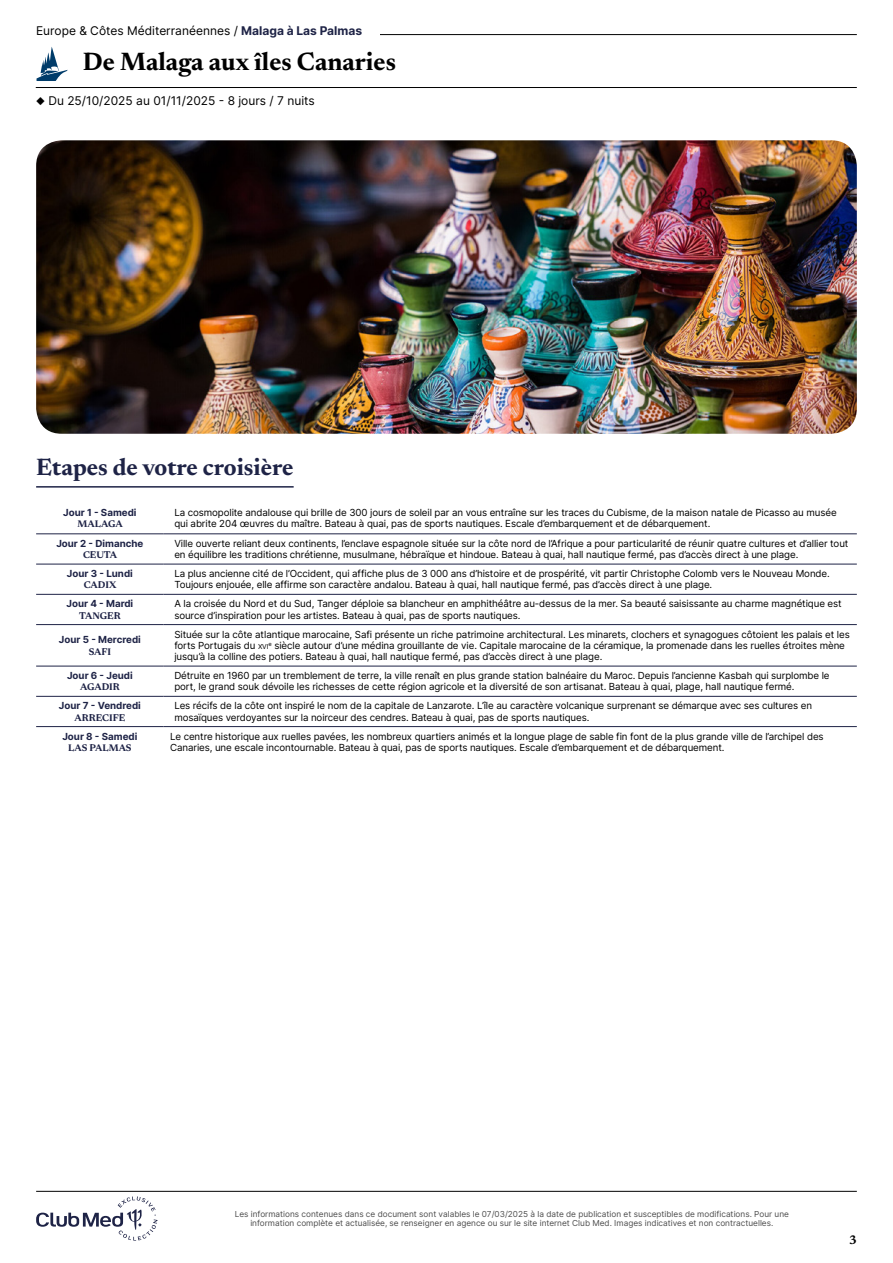
<style>
.page{position:relative;width:893px;height:1263px;background:#fff}
.page>*{position:absolute;margin:0;border:0;box-sizing:border-box;transform-origin:0 0}
.t1{font:700 25.5px "Newsreader 24 pt";color:#000}
.t2{font:700 24px "Newsreader 24 pt";color:#1e2346}
.t3{font:700 12.6px "Newsreader 24 pt";color:#000}
.t4{font:12px "Inter";color:#000}
.t5{font:9.75px/11.2px "Inter";letter-spacing:-.01em;color:#000}
.t6{font:700 9.75px "Inter";color:#1e2346}
.t7{font:700 9.75px "Newsreader 24 pt";color:#1e2346}
.t8{font:8.25px/9px "Inter";color:#4d4d4d;text-align:center}
.s1{font-weight:700;color:#1e2346}
.s2{font-size:6.9px}
</style>
<div class="page">
<hr style="left:107px;top:34px;width:750px;height:1px;background:#000">
<hr style="left:36px;top:87px;width:821px;height:1px;background:#000">
<svg style="left:36px;top:47px;width:32px;height:34px"></svg>
<div style="left:36px;top:26px;width:343px;height:17px;background:#fff"></div>
<img style="left:36px;top:140px;width:821px;height:294px">
<hr style="left:36px;top:486px;width:258px;height:2px;background:#1e2346">
<hr style="left:36px;top:534px;width:128px;height:1px;background:#1e2346">
<hr style="left:164px;top:534px;width:693px;height:1px;background:#1e2346">
<hr style="left:36px;top:564px;width:128px;height:1px;background:#1e2346">
<hr style="left:164px;top:564px;width:693px;height:1px;background:#1e2346">
<hr style="left:36px;top:594px;width:128px;height:1px;background:#1e2346">
<hr style="left:164px;top:594px;width:693px;height:1px;background:#1e2346">
<hr style="left:36px;top:624px;width:128px;height:1px;background:#1e2346">
<hr style="left:164px;top:624px;width:693px;height:1px;background:#1e2346">
<hr style="left:36px;top:666px;width:128px;height:1px;background:#1e2346">
<hr style="left:164px;top:666px;width:693px;height:1px;background:#1e2346">
<hr style="left:36px;top:696px;width:128px;height:1px;background:#1e2346">
<hr style="left:36px;top:726px;width:128px;height:1px;background:#1e2346">
<hr style="left:164px;top:696px;width:693px;height:1px;background:#1e2346">
<hr style="left:164px;top:726px;width:693px;height:1px;background:#1e2346">
<svg style="left:36px;top:1196px;width:122px;height:44px"></svg>
<hr style="left:36px;top:1191px;width:821px;height:1px;background:#000">
<p class="t4" style="left:36px;top:22px;width:327px">Europe &amp; Côtes Méditerranéennes / <span class="s1">Malaga à Las Palmas</span></p>
<h1 class="t1" style="left:83px;top:43px;width:314px">De Malaga aux îles Canaries</h1>
<p class="t4" style="left:36px;top:92px;width:280px">◆ Du 25/10/2025 au 01/11/2025 - 8 jours / 7 nuits</p>
<h2 class="t2" style="left:36px;top:450px;width:259px">Etapes de votre croisière</h2>
<p class="t6" style="left:63px;top:506px;width:75px">Jour 1 - Samedi</p>
<p class="t7" style="left:77px;top:517px;width:47px">MALAGA</p>
<p class="t5" style="left:174px;top:507px;width:664px">La cosmopolite andalouse qui brille de 300 jours de soleil par an vous entraîne sur les traces du Cubisme, de la maison natale de Picasso au musée qui abrite 204 œuvres du maître. Bateau à quai, pas de sports nautiques. Escale d’embarquement et de débarquement.</p>
<p class="t6" style="left:56px;top:536px;width:89px">Jour 2 - Dimanche</p>
<p class="t7" style="left:83px;top:548px;width:36px">CEUTA</p>
<p class="t5" style="left:174px;top:537px;width:676px">Ville ouverte reliant deux continents, l’enclave espagnole située sur la côte nord de l’Afrique a pour particularité de réunir quatre cultures et d’allier tout en équilibre les traditions chrétienne, musulmane, hébraïque et hindoue. Bateau à quai, hall nautique fermé, pas d’accès direct à une plage.</p>
<p class="t6" style="left:67px;top:566px;width:67px">Jour 3 - Lundi</p>
<p class="t7" style="left:84px;top:578px;width:34px">CADIX</p>
<p class="t5" style="left:174px;top:568px;width:657px">La plus ancienne cité de l’Occident, qui affiche plus de 3 000 ans d’histoire et de prospérité, vit partir Christophe Colomb vers le Nouveau Monde.<br>Toujours enjouée, elle affirme son caractère andalou. Bateau à quai, hall nautique fermé, pas d’accès direct à une plage.</p>
<p class="t6" style="left:67px;top:597px;width:68px">Jour 4 - Mardi</p>
<p class="t7" style="left:79px;top:608px;width:43px">TANGER</p>
<p class="t5" style="left:174px;top:598px;width:669px">A la croisée du Nord et du Sud, Tanger déploie sa blancheur en amphithéâtre au-dessus de la mer. Sa beauté saisissante au charme magnétique est source d’inspiration pour les artistes. Bateau à quai, pas de sports nautiques.</p>
<p class="t6" style="left:59px;top:633px;width:83px">Jour 5 - Mercredi</p>
<p class="t7" style="left:89px;top:644px;width:24px">SAFI</p>
<p class="t5" style="left:174px;top:628px;width:677px">Située sur la côte atlantique marocaine, Safi présente un riche patrimoine architectural. Les minarets, clochers et synagogues côtoient les palais et les forts Portugais du <span class="s2">xvi</span><sup>e</sup> siècle autour d’une médina grouillante de vie. Capitale marocaine de la céramique, la promenade dans les ruelles étroites mène jusqu’à la colline des potiers. Bateau à quai, hall nautique fermé, pas d’accès direct à une plage.</p>
<p class="t6" style="left:67px;top:668px;width:67px">Jour 6 - Jeudi</p>
<p class="t7" style="left:80px;top:680px;width:41px">AGADIR</p>
<p class="t6" style="left:59px;top:699px;width:83px">Jour 7 - Vendredi</p>
<p class="t7" style="left:75px;top:710px;width:52px">ARRECIFE</p>
<p class="t5" style="left:174px;top:670px;width:657px">Détruite en 1960 par un tremblement de terre, la ville renaît en plus grande station balnéaire du Maroc. Depuis l’ancienne Kasbah qui surplombe le port, le grand souk dévoile les richesses de cette région agricole et la diversité de son artisanat. Bateau à quai, plage, hall nautique fermé.</p>
<p class="t5" style="left:174px;top:700px;width:639px">Les récifs de la côte ont inspiré le nom de la capitale de Lanzarote. L’île au caractère volcanique surprenant se démarque avec ses cultures en mosaïques verdoyantes sur la noirceur des cendres. Bateau à quai, pas de sports nautiques.</p>
<p class="t6" style="left:62px;top:729px;width:77px">Jour 8 - Samedi</p>
<p class="t7" style="left:68px;top:741px;width:65px">LAS PALMAS</p>
<p class="t5" style="left:170px;top:730px;width:655px">Le centre historique aux ruelles pavées, les nombreux quartiers animés et la longue plage de sable fin font de la plus grande ville de l’archipel des<br>Canaries, une escale incontournable. Bateau à quai, pas de sports nautiques. Escale d’embarquement et de débarquement.</p>
<p class="t8" style="left:235px;top:1209px;width:556px">Les informations contenues dans ce document sont valables le 07/03/2025 à la date de publication et susceptibles de modifications. Pour une information complète et actualisée, se renseigner en agence ou sur le site internet Club Med. Images indicatives et non contractuelles.</p>
<p class="t3" style="left:849px;top:1230px;width:9px">3</p>
</div>
